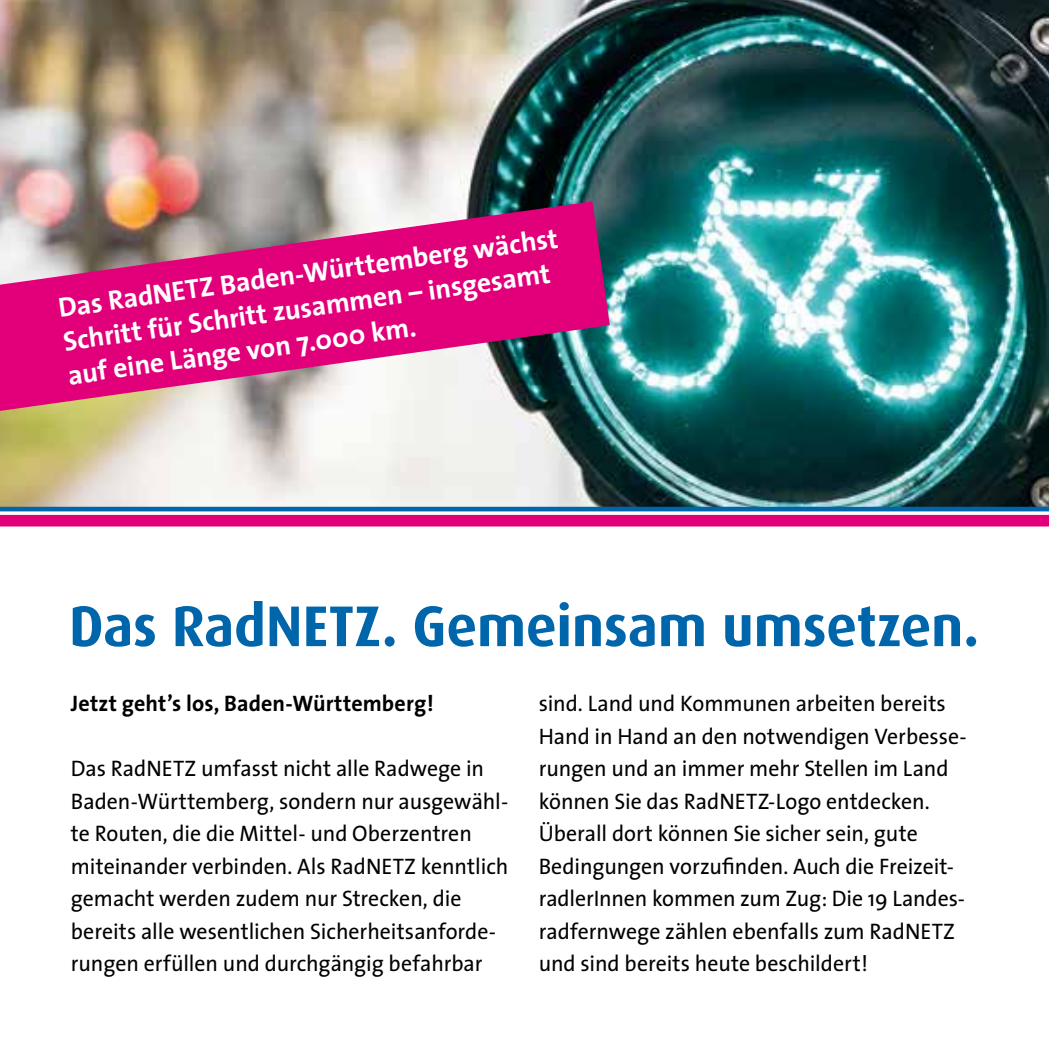
<style>
.page{position:relative;width:1049px;height:1049px;background:#fff}
.page>*{position:absolute;margin:0;border:0;box-sizing:border-box;transform-origin:0 0}
.t1{font:700 57.5px "Dax";color:#0066ac}
.t2{font:700 27.75px/34px "The Sans";color:#fff}
.t3{font:22.5px/32.5px "The Sans";color:#000}
.t4{font:700 22.5px "The Sans";letter-spacing:.005em;color:#000}
</style>
<div class="page">
<img style="left:0;top:0;width:1049px;height:507px">
<hr style="left:0;top:507px;width:1049px;height:4px;background:#0066ac">
<div style="left:0;top:515px;width:1049px;height:11px;background:#e2007a"></div>
<svg style="left:0;top:201px;width:610px;height:210px;background:#c9448a"></svg>
<p class="t2" style="left:56px;top:290px;width:505px;rotate:-8deg">Das RadNETZ Baden-Württemberg wächst<br>Schritt für Schritt zusammen – insgesamt auf eine Länge von 7.000 km.</p>
<h1 class="t1" style="left:69px;top:593px;width:911px">Das RadNETZ. Gemeinsam umsetzen.</h1>
<p class="t4" style="left:71px;top:685px;width:364px">Jetzt geht’s los, Baden-Württemberg!</p>
<p class="t3" style="left:71px;top:752px;width:439px">Das RadNETZ umfasst nicht alle Radwege in Baden-Württemberg, sondern nur ausgewähl&shy;te Routen, die die Mittel- und Oberzentren miteinander verbinden. Als RadNETZ kenntlich gemacht werden zudem nur Strecken, die bereits alle wesentlichen Sicherheitsanforde&shy;rungen erfüllen und durchgängig befahrbar</p>
<p class="t3" style="left:539px;top:687px;width:430px">sind. Land und Kommunen arbeiten bereits Hand in Hand an den notwendigen Verbesse&shy;rungen und an immer mehr Stellen im Land können Sie das RadNETZ-Logo entdecken.<br>Überall dort können Sie sicher sein, gute Bedingungen vorzufinden. Auch die Freizeit&shy;radlerInnen kommen zum Zug: Die 19 Landes&shy;radfernwege zählen ebenfalls zum RadNETZ und sind bereits heute beschildert!</p>
</div>
